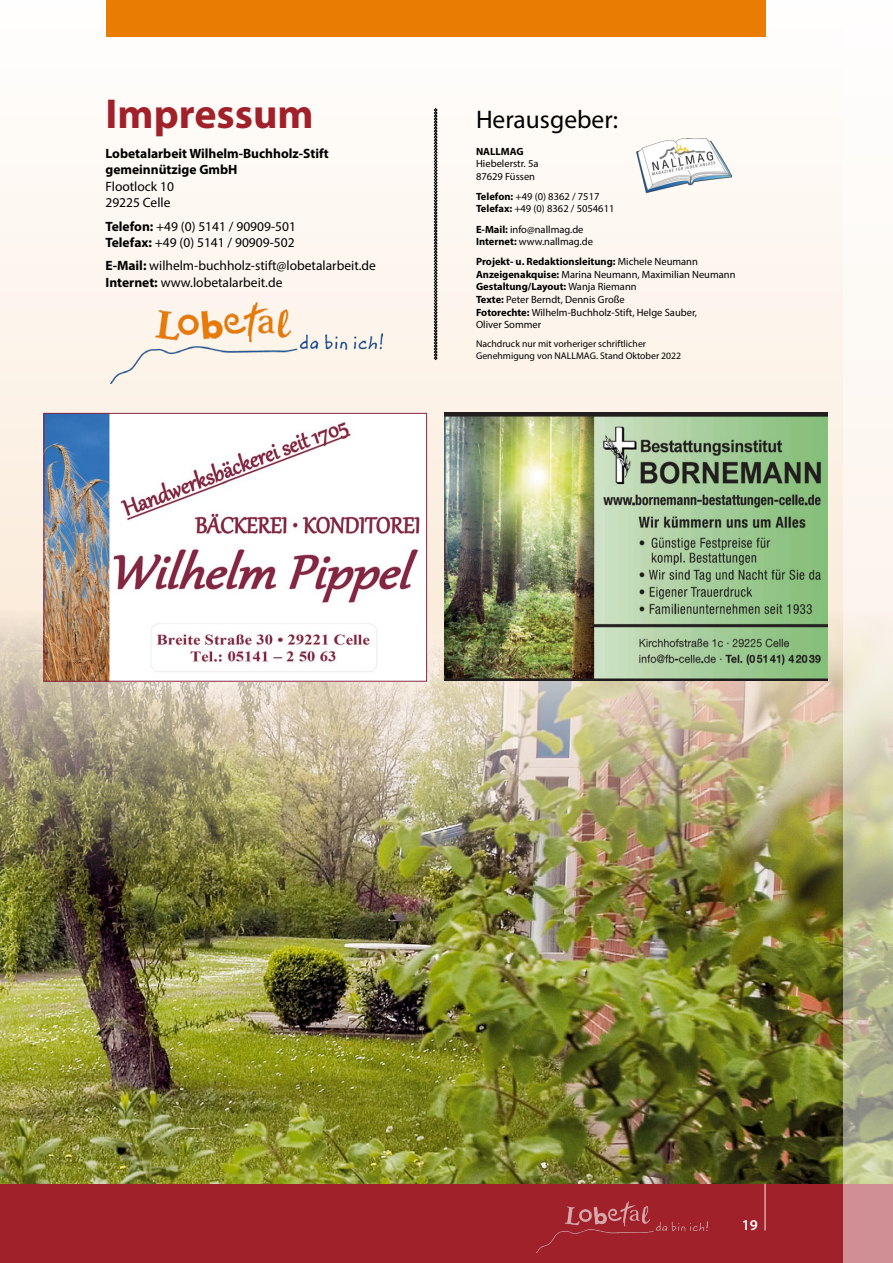
<style>
.page{position:relative;width:893px;height:1263px;background:#fff}
.page>*{position:absolute;margin:0;border:0;box-sizing:border-box;transform-origin:0 0}
.t1{font:700 42px "Myriad Pro";color:#a0212a}
.t2{font:25.5px "Myriad Pro";color:#000}
.t3{font:600 15px "Myriad Pro";color:#fff}
.t4{font:13.5px/16.2px "Myriad Pro";color:#000}
.t5{font:700 13.5px/16.2px "Myriad Pro";color:#000}
.t6{font:10.5px/12.6px "Myriad Pro";color:#000}
.t7{font:700 10.5px "Myriad Pro";color:#000}
.t8{font:9.75px/11.7px "Myriad Pro";color:#000}
.s1{font-weight:700}
</style>
<div class="page">
<div style="left:0;top:0;width:893px;height:625px;background:#fef8f2"></div>
<img style="left:0;top:610px;width:843px;height:574px">
<div style="left:0;top:1184px;width:893px;height:79px;background:#a0212a"></div>
<img style="left:537px;top:1201px;width:171px;height:51px">
<div style="left:106px;top:0;width:659px;height:36px;background:#e97c02"></div>
<hr style="left:765px;top:1184px;width:1px;height:46px;background:#fbecdc">
<svg style="left:843px;top:0;width:50px;height:1263px"></svg>
<img style="left:46px;top:415px;width:379px;height:265px">
<div style="left:44px;top:413px;width:383px;height:269px;border:1px solid #862643"></div>
<img style="left:445px;top:413px;width:382px;height:268px">
<img style="left:110px;top:303px;width:272px;height:81px">
<img style="left:636px;top:138px;width:96px;height:55px">
<svg style="left:434px;top:108px;width:3px;height:252px"></svg>
<h1 class="t1" style="left:105px;top:86px;width:210px">Impressum</h1>
<p class="t5" style="left:105px;top:145px;width:225px">Lobetalarbeit Wilhelm-Buchholz-Stift gemeinnützige GmbH</p>
<p class="t4" style="left:105px;top:178px;width:70px">Flootlock 10<br>29225 Celle</p>
<p class="t4" style="left:105px;top:218px;width:192px"><span class="s1">Telefon:</span> +49 (0) 5141 / 90909-501<br><span class="s1">Telefax:</span> +49 (0) 5141 / 90909-502</p>
<p class="t4" style="left:105px;top:258px;width:272px"><span class="s1">E-Mail:</span> wilhelm-buchholz-stift@lobetalarbeit.de<br><span class="s1">Internet:</span> www.lobetalarbeit.de</p>
<h2 class="t2" style="left:476px;top:103px;width:144px">Herausgeber:</h2>
<p class="t7" style="left:476px;top:144px;width:49px">NALLMAG</p>
<p class="t6" style="left:476px;top:157px;width:64px">Hiebelerstr. 5a<br>87629 Füssen</p>
<p class="t6" style="left:476px;top:190px;width:140px"><span class="s1">Telefon:</span> +49 (0) 8362 / 7517<br><span class="s1">Telefax:</span> +49 (0) 8362 / 5054611</p>
<p class="t6" style="left:476px;top:223px;width:118px"><span class="s1">E-Mail:</span> info@nallmag.de<br><span class="s1">Internet:</span> www.nallmag.de</p>
<p class="t6" style="left:476px;top:255px;width:261px"><span class="s1">Projekt- u. Redaktionsleitung:</span> Michele Neumann <span class="s1">Anzeigenakquise:</span> Marina Neumann, Maximilian Neumann <span class="s1">Gestaltung/Layout:</span> Wanja Riemann<br><span class="s1">Texte:</span> Peter Berndt, Dennis Große<br><span class="s1">Fotorechte:</span> Wilhelm-Buchholz-Stift, Helge Sauber,<br>Oliver Sommer</p>
<p class="t8" style="left:476px;top:338px;width:207px">Nachdruck nur mit vorheriger schriftlicher<br>Genehmigung von NALLMAG. Stand Oktober 2022</p>
<h3 class="t3" style="left:742px;top:1215px;width:18px">19</h3>
</div>
